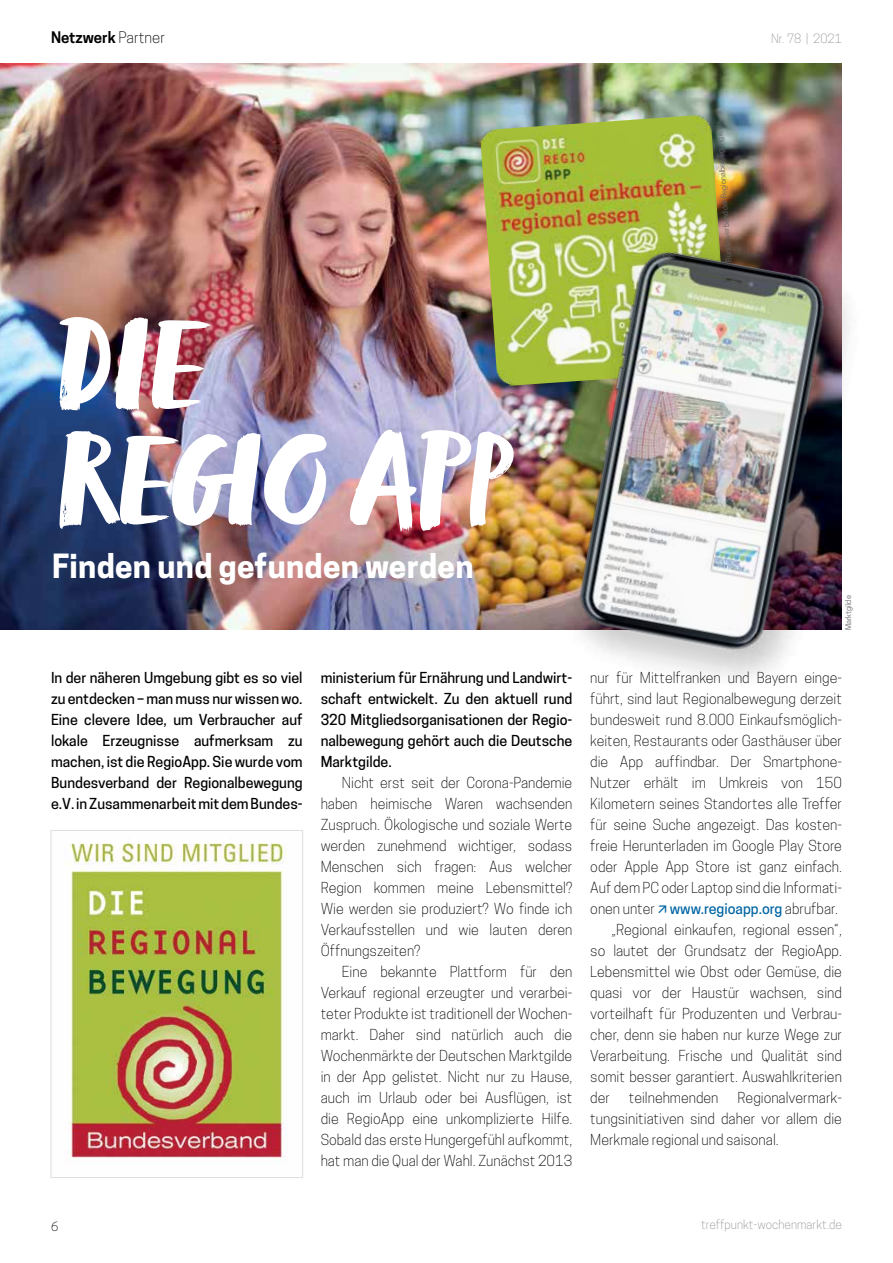
<style>
.page{position:relative;width:893px;height:1263px;background:#fff}
.page>*{position:absolute;margin:0;border:0;box-sizing:border-box;transform-origin:0 0}
.t1{font:135px/115.5px "Zooja Pro";letter-spacing:.01em;color:#fff}
.t2{font:700 31.35px "Cooper Hewitt";letter-spacing:.01em;color:#fff}
.t3{font:600 15px "Cooper Hewitt";color:#000}
.t4{font:300 14.25px/21px "Cooper Hewitt";color:#000;text-align:justify}
.t5{font:500 14.25px/21px "Cooper Hewitt";color:#000;text-align:justify}
.t6{font:300 12px "Cooper Hewitt";color:#939598}
.t7{font:300 12px "Cooper Hewitt";color:#000}
.t8{font:7.5px "Cooper Hewitt";color:#636466}
.s1{font-weight:300}
.s2{font-weight:500;color:#0065a4}
</style>
<div class="page">
<img style="left:0;top:64px;width:842px;height:566px">
<img style="left:67px;top:843px;width:220px;height:320px">
<div style="left:51px;top:830px;width:252px;height:348px;border:1px solid #dcddde"></div>
<img style="left:480px;top:114px;width:248px;height:273px">
<img style="left:499px;top:131px;width:351px;height:547px">
<p class="t3" style="left:51px;top:28px;width:116px">Netzwerk <span class="s1">Partner</span></p>
<p class="t6" style="left:771px;top:31px;width:72px">Nr. 78 | 2021</p>
<p class="t8" style="left:724px;top:262px;width:139px;rotate:-94deg">Bundesverband der Regionalbewegung e.V.</p>
<h1 class="t1" style="left:53px;top:320px;width:453px">DIE<br>REGIO APP</h1>
<h2 class="t2" style="left:52px;top:548px;width:423px">Finden und gefunden werden</h2>
<p class="t5" style="left:51px;top:667px;width:253px">In der näheren Umgebung gibt es so viel zu entdecken – man muss nur wissen wo.<br>Eine clevere Idee, um Verbraucher auf lokale Erzeugnisse aufmerksam zu machen, ist die RegioApp. Sie wurde vom Bundesverband der Regionalbewegung e.V. in Zusammenarbeit mit dem Bundes-</p>
<p class="t5" style="left:321px;top:667px;width:253px">ministerium für Ernährung und Landwirt&shy;schaft entwickelt. Zu den aktuell rund 320 Mitgliedsorganisationen der Regio&shy;nalbewegung gehört auch die Deutsche Marktgilde.</p>
<p class="t4" style="left:321px;top:772px;width:253px;text-indent:21px">Nicht erst seit der Corona-Pandemie haben heimische Waren wachsenden Zuspruch. Ökologische und soziale Werte werden zunehmend wichtiger, sodass Menschen sich fragen: Aus welcher Region kommen meine Lebensmittel?<br>Wie werden sie produziert? Wo finde ich Verkaufsstellen und wie lauten deren Öffnungszeiten?</p>
<p class="t4" style="left:321px;top:961px;width:253px;text-indent:21px">Eine bekannte Plattform für den Verkauf regional erzeugter und verarbei&shy;teter Produkte ist traditionell der Wochen&shy;markt. Daher sind natürlich auch die Wochenmärkte der Deutschen Marktgilde in der App gelistet. Nicht nur zu Hause, auch im Urlaub oder bei Ausflügen, ist die RegioApp eine unkomplizierte Hilfe.<br>Sobald das erste Hungergefühl aufkommt, hat man die Qual der Wahl. Zunächst 2013</p>
<p class="t8" style="left:844px;top:630px;width:36px;rotate:-90deg">Marktgilde</p>
<p class="t4" style="left:590px;top:667px;width:253px">nur für Mittelfranken und Bayern einge-</p>
<p class="t4" style="left:590px;top:688px;width:253px">führt, sind laut Regionalbewegung derzeit</p>
<p class="t4" style="left:590px;top:709px;width:253px">bundesweit rund 8.000 Einkaufsmöglich-</p>
<p class="t4" style="left:590px;top:730px;width:253px">keiten, Restaurants oder Gasthäuser über</p>
<p class="t4" style="left:590px;top:751px;width:253px">die App auffindbar. Der Smartphone-</p>
<p class="t4" style="left:590px;top:772px;width:253px">Nutzer erhält im Umkreis von 150</p>
<p class="t4" style="left:590px;top:793px;width:253px">Kilometern seines Standortes alle Treffer</p>
<p class="t4" style="left:590px;top:814px;width:253px">für seine Suche angezeigt. Das kosten-</p>
<p class="t4" style="left:590px;top:835px;width:253px">freie Herunterladen im Google Play Store</p>
<p class="t4" style="left:590px;top:856px;width:253px">oder Apple App Store ist ganz einfach.</p>
<p class="t4" style="left:590px;top:877px;width:253px">Auf dem PC oder Laptop sind die Informati-</p>
<p class="t4" style="left:590px;top:898px;width:249px">onen unter <span class="s2">www.regioapp.org</span> abrufbar.</p>
<p class="t4" style="left:612px;top:919px;width:232px">„Regional einkaufen, regional essen“,</p>
<p class="t4" style="left:590px;top:940px;width:253px">so lautet der Grundsatz der RegioApp.</p>
<p class="t4" style="left:590px;top:961px;width:253px">Lebensmittel wie Obst oder Gemüse, die</p>
<p class="t4" style="left:590px;top:982px;width:253px">quasi vor der Haustür wachsen, sind</p>
<p class="t4" style="left:590px;top:1003px;width:253px">vorteilhaft für Produzenten und Verbrau-</p>
<p class="t4" style="left:590px;top:1024px;width:253px">cher, denn sie haben nur kurze Wege zur</p>
<p class="t4" style="left:590px;top:1045px;width:253px">Verarbeitung. Frische und Qualität sind</p>
<p class="t4" style="left:590px;top:1066px;width:253px">somit besser garantiert. Auswahlkriterien</p>
<p class="t4" style="left:590px;top:1087px;width:21px">der</p>
<p class="t4" style="left:629px;top:1087px;width:91px">teilnehmenden</p>
<p class="t4" style="left:590px;top:1087px;width:253px;text-indent:147px">Regionalvermark&shy;tungsinitiativen sind daher vor allem die Merkmale regional und saisonal.</p>
<p class="t7" style="left:51px;top:1219px;width:9px">6</p>
<p class="t6" style="left:701px;top:1218px;width:142px">treffpunkt-wochenmarkt.de</p>
</div>
